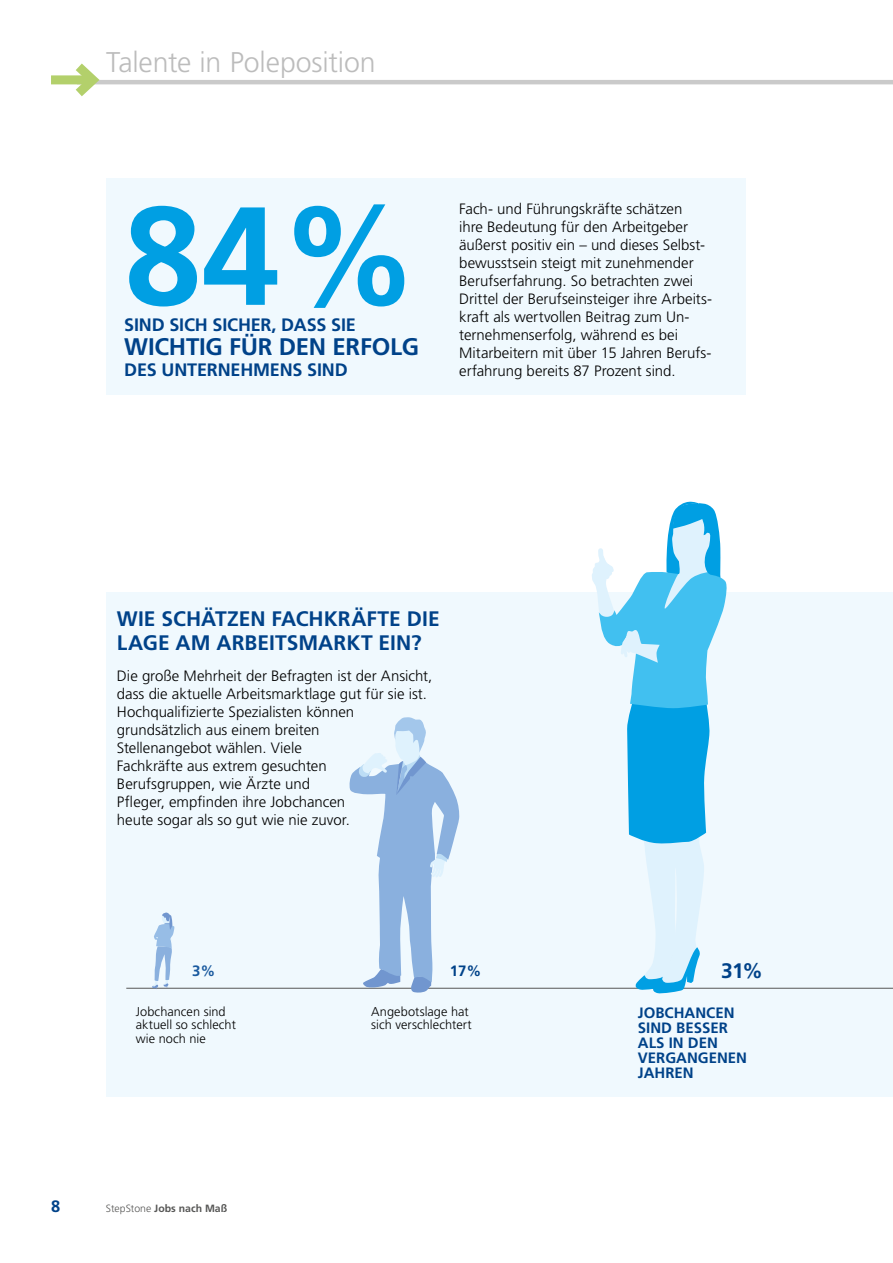
<style>
.page{position:relative;width:893px;height:1263px;background:#fff}
.page>*{position:absolute;margin:0;border:0;box-sizing:border-box;transform-origin:0 0}
.t1{font:700 139.5px "Frutiger LT Std";color:#009fe3}
.t2{font:300 28.5px "Frutiger LT Std";letter-spacing:-.005em;color:#bcbcbc}
.t3{font:700 24px "Frutiger LT Std";letter-spacing:-.01em;color:#004289}
.t4{font:700 21px/24px "Frutiger LT Std";color:#004289}
.t5{font:700 18px "Frutiger LT Std";letter-spacing:-.01em;color:#004289}
.t6{font:700 16.5px "Frutiger LT Std";color:#004289}
.t7{font:300 15px/18px "Frutiger LT Std";color:#000}
.t8{font:700 15px/15px "Frutiger LT Std";color:#004289}
.t9{font:700 15px "Frutiger LT Std";color:#1a5a9f}
.t10{font:300 12.75px/13.5px "Frutiger LT Std";letter-spacing:.005em;color:#000}
.t11{font:700 10.5px "Frutiger LT Std";color:#575756}
.s1{font-weight:300}
</style>
<div class="page">
<hr style="left:77px;top:80px;width:816px;height:4px;background:#cacaca">
<div style="left:51px;top:75px;width:42px;height:9px;background:#b3d06b"></div>
<svg style="left:66px;top:63px;width:40px;height:34px"></svg>
<div style="left:106px;top:592px;width:787px;height:504px;background:#f0f9fe"></div>
<div style="left:106px;top:178px;width:640px;height:216px;background:#f0f9fe"></div>
<hr style="left:126px;top:988px;width:767px;height:1px;background:#575756">
<svg style="left:349px;top:717px;width:111px;height:276px"></svg>
<svg style="left:589px;top:501px;width:139px;height:493px"></svg>
<svg style="left:152px;top:912px;width:23px;height:77px"></svg>
<h2 class="t2" style="left:106px;top:46px;width:271px">Talente in Poleposition</h2>
<h1 class="t1" style="left:124px;top:174px;width:296px">84%</h1>
<p class="t5" style="left:124px;top:314px;width:233px">SIND SICH SICHER, DASS SIE</p>
<h3 class="t3" style="left:124px;top:333px;width:296px">WICHTIG FÜR DEN ERFOLG</h3>
<p class="t5" style="left:124px;top:359px;width:225px">DES UNTERNEHMENS SIND</p>
<p class="t7" style="left:459px;top:200px;width:253px">Fach- und Führungskräfte schätzen<br>ihre Bedeutung für den Arbeitgeber äußerst positiv ein – und dieses Selbst&shy;bewusstsein steigt mit zunehmender Berufserfahrung. So betrachten zwei Drittel der Berufseinsteiger ihre Arbeits&shy;kraft als wertvollen Beitrag zum Un&shy;ternehmenserfolg, während es bei Mitarbeitern mit über 15 Jahren Berufs&shy;erfahrung bereits 87 Prozent sind.</p>
<h3 class="t4" style="left:117px;top:607px;width:324px">WIE SCHÄTZEN FACHKRÄFTE DIE<br>LAGE AM ARBEITSMARKT EIN?</h3>
<p class="t7" style="left:117px;top:667px;width:317px">Die große Mehrheit der Befragten ist der Ansicht, dass die aktuelle Arbeitsmarktlage gut für sie ist.<br>Hochqualifizierte Spezialisten können grundsätzlich aus einem breiten<br>Stellenangebot wählen. Viele<br>Fachkräfte aus extrem gesuchten<br>Berufsgruppen, wie Ärzte und<br>Pfleger, empfinden ihre Jobchancen<br>heute sogar als so gut wie nie zuvor.</p>
<p class="t9" style="left:192px;top:962px;width:25px">3%</p>
<p class="t8" style="left:450px;top:963px;width:33px">17%</p>
<h3 class="t4" style="left:721px;top:959px;width:44px">31%</h3>
<p class="t10" style="left:136px;top:1005px;width:102px">Jobchancen sind aktuell so schlecht wie noch nie</p>
<p class="t10" style="left:371px;top:1005px;width:102px">Angebotslage hat sich verschlechtert</p>
<p class="t6" style="left:51px;top:1196px;width:11px">8</p>
<p class="t11" style="left:106px;top:1202px;width:123px"><span class="s1">StepStone</span> Jobs nach Maß</p>
<p class="t8" style="left:638px;top:1005px;width:111px">JOBCHANCEN<br>SIND BESSER<br>ALS IN DEN<br>VERGANGENEN<br>JAHREN</p>
</div>
